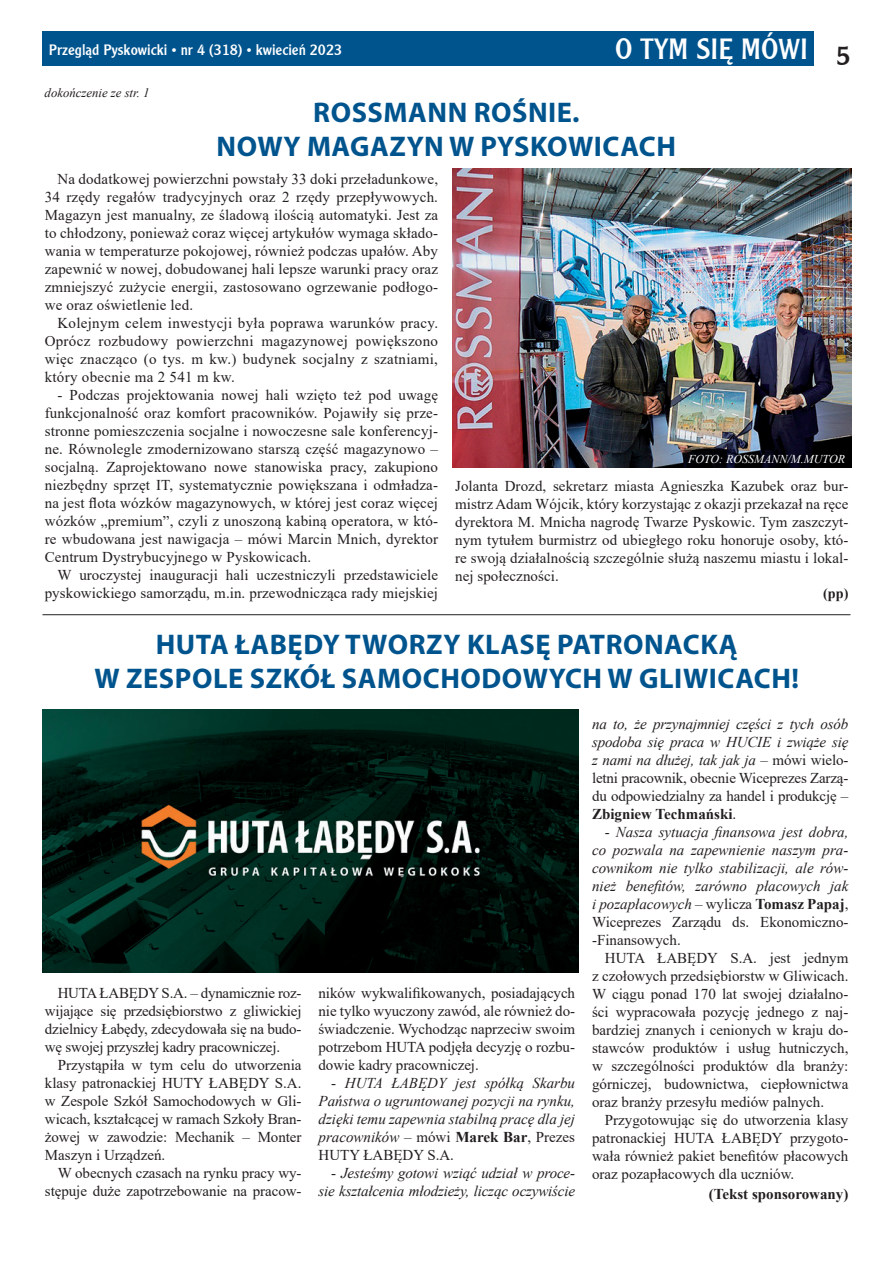
<style>
.page{position:relative;width:893px;height:1263px;background:#fff}
.page>*{position:absolute;margin:0;border:0;box-sizing:border-box;transform-origin:0 0}
.t1{font:700 28.5px/34.2px "Myriad Pro";letter-spacing:.02em;color:#00548e;text-align:center}
.t2{font:28.5px "EFN Karet";color:#fff}
.t3{font:15px/18px "Times New Roman";letter-spacing:.005em;color:#231f20;text-align:justify}
.t4{font:italic 15px/18px "Times New Roman";letter-spacing:-.01em;color:#231f20;text-align:justify}
.t5{font:15px "EFN Karet";color:#fff}
.t6{font:700 15px "Times New Roman";color:#231f20}
.t7{font:700 14.25px "Times New Roman";color:#231f20}
.t8{font:italic 12.75px "Times New Roman";color:#231f20}
.t9{font:italic 12px "Times New Roman";color:#fff}
.s1{font-family:"Times New Roman"}
.s2{font-style:normal}
.s3{font-weight:700;font-style:normal}
</style>
<div class="page">
<div style="left:43px;top:31px;width:771px;height:34px;background:#00548e"></div>
<img style="left:453px;top:169px;width:399px;height:299px">
<hr style="left:42px;top:614px;width:808px;height:1px;background:#231f20">
<img style="left:43px;top:710px;width:536px;height:262px">
<p class="t5" style="left:49px;top:41px;width:295px">Przegląd Pyskowicki <span class="s1">•</span> nr 4 (318) <span class="s1">•</span> kwiecień 2023</p>
<h1 class="t2" style="left:615px;top:32px;width:237px">O tym się mówi <sub>5</sub></h1>
<p class="t8" style="left:45px;top:84px;width:106px">dokończenie ze str. 1</p>
<h1 class="t1" style="left:217px;top:95px;width:461px">ROSSMANN ROŚNIE.<br>NOWY MAGAZYN W PYSKOWICACH</h1>
<p class="t3" style="left:45px;top:170px;width:395px;text-indent:13px">Na dodatkowej powierzchni powstały 33 doki przeładunkowe, 34 rzędy regałów tradycyjnych oraz 2 rzędy przepływowych.<br>Magazyn jest manualny, ze śladową ilością automatyki. Jest za to chłodzony, ponieważ coraz więcej artykułów wymaga składo&shy;wania w temperaturze pokojowej, również podczas upałów. Aby zapewnić w nowej, dobudowanej hali lepsze warunki pracy oraz zmniejszyć zużycie energii, zastosowano ogrzewanie podłogo&shy;we oraz oświetlenie led.</p>
<p class="t3" style="left:45px;top:314px;width:395px;text-indent:13px">Kolejnym celem inwestycji była poprawa warunków pracy.<br>Oprócz rozbudowy powierzchni magazynowej powiększono więc znacząco (o tys. m kw.) budynek socjalny z szatniami, który obecnie ma 2 541 m kw.</p>
<p class="t3" style="left:45px;top:386px;width:395px;text-indent:13px">- Podczas projektowania nowej hali wzięto też pod uwagę funkcjonalność oraz komfort pracowników. Pojawiły się prze&shy;stronne pomieszczenia socjalne i nowoczesne sale konferencyj&shy;ne. Równolegle zmodernizowano starszą część magazynowo – socjalną. Zaprojektowano nowe stanowiska pracy, zakupiono niezbędny sprzęt IT, systematycznie powiększana i odmładza&shy;na jest flota wózków magazynowych, w której jest coraz więcej wózków „premium”, czyli z unoszoną kabiną operatora, w któ&shy;re wbudowana jest nawigacja – mówi Marcin Mnich, dyrektor Centrum Dystrybucyjnego w Pyskowicach.</p>
<p class="t3" style="left:45px;top:566px;width:395px;text-align:right">W uroczystej inauguracji hali uczestniczyli przedstawiciele pyskowickiego samorządu, m.in. przewodnicząca rady miejskiej</p>
<p class="t9" style="left:688px;top:450px;width:158px">FOTO: ROSSMANN/M.MUTOR</p>
<p class="t3" style="left:455px;top:476px;width:395px">Jolanta Drozd, sekretarz miasta Agnieszka Kazubek oraz bur&shy;mistrz Adam Wójcik, który korzystając z okazji przekazał na ręce dyrektora M. Mnicha nagrodę Twarze Pyskowic. Tym zaszczyt&shy;nym tytułem burmistrz od ubiegłego roku honoruje osoby, któ&shy;re swoją działalnością szczególnie służą naszemu miastu i lokal&shy;nej społeczności.</p>
<p class="t7" style="left:823px;top:583px;width:27px">(pp)</p>
<h1 class="t1" style="left:95px;top:626px;width:706px;text-align:left;text-indent:251px">TWORZY KLASĘ PATRONACKĄ<br>W ZESPOLE SZKÓŁ SAMOCHODOWYCH W GLIWICACH!</h1>
<p class="t4" style="left:592px;top:714px;width:258px">na to, że przynajmniej części z tych osób spodoba się praca w HUCIE i zwiąże się z nami na dłużej, tak jak ja <span class="s2">– mówi wielo&shy;letni pracownik, obecnie Wiceprezes Zarzą&shy;du odpowiedzialny za handel i produkcję – </span><span class="s3">Zbigniew Techmański</span><span class="s2">.</span></p>
<p class="t4" style="left:592px;top:822px;width:258px;text-indent:13px"><span class="s2">-</span> Nasza sytuacja finansowa jest dobra, co pozwala na zapewnienie naszym pra&shy;cownikom nie tylko stabilizacji, ale rów&shy;nież benefitów, zarówno płacowych jak i pozapłacowych <span class="s2">– wylicza</span> <span class="s3">Tomasz Papaj</span><span class="s2">, Wiceprezes Zarządu ds. Ekonomiczno--Finansowych.</span></p>
<p class="t3" style="left:592px;top:948px;width:258px;text-indent:13px">HUTA ŁABĘDY S.A. jest jednym z czołowych przedsiębiorstw w Gliwicach.<br>W ciągu ponad 170 lat swojej działalno&shy;ści wypracowała pozycję jednego z naj&shy;bardziej znanych i cenionych w kraju do&shy;stawców produktów i usług hutniczych, w szczególności produktów dla branży: górniczej, budownictwa, ciepłownictwa oraz branży przesyłu mediów palnych.</p>
<p class="t3" style="left:592px;top:1110px;width:258px;text-indent:13px">Przygotowując się do utworzenia klasy patronackiej HUTA ŁABĘDY przygoto&shy;wała również pakiet benefitów płacowych oraz pozapłacowych dla uczniów.</p>
<p class="t6" style="left:709px;top:1183px;width:141px">(Tekst sponsorowany)</p>
<h1 class="t1" style="left:156px;top:626px;width:19px">HUTA</h1>
<h1 class="t1" style="left:235px;top:626px;width:71px">ŁABĘDY</h1>
<p class="t3" style="left:318px;top:983px;width:258px">ników wykwalifikowanych, posiadających nie tylko wyuczony zawód, ale również do&shy;świadczenie. Wychodząc naprzeciw swoim potrzebom HUTA podjęła decyzję o rozbu&shy;dowie kadry pracowniczej.</p>
<p class="t4" style="left:318px;top:1074px;width:258px;text-indent:13px"><span class="s2">-</span> HUTA ŁABĘDY jest spółką Skarbu Państwa o ugruntowanej pozycji na rynku, dzięki temu zapewnia stabilną pracę dla jej pracowników <span class="s2">– mówi</span> <span class="s3">Marek Bar</span><span class="s2">, Prezes HUTY ŁABĘDY S.A.</span></p>
<p class="t4" style="left:318px;top:1164px;width:258px;text-align:right"><span class="s2">-</span> Jesteśmy gotowi wziąć udział w proce&shy;sie kształcenia młodzieży, licząc oczywiście</p>
<p class="t3" style="left:45px;top:983px;width:258px;text-indent:13px">HUTA ŁABĘDY S.A. – dynamicznie roz&shy;wijające się przedsiębiorstwo z gliwickiej dzielnicy Łabędy, zdecydowała się na budo&shy;wę swojej przyszłej kadry pracowniczej.</p>
<p class="t3" style="left:45px;top:1055px;width:258px;text-indent:13px">Przystąpiła w tym celu do utworzenia klasy patronackiej HUTY ŁABĘDY S.A. w Zespole Szkół Samochodowych w Gli&shy;wicach, kształcącej w ramach Szkoły Bran&shy;żowej w zawodzie: Mechanik – Monter Maszyn i Urządzeń.</p>
<p class="t3" style="left:45px;top:1163px;width:258px;text-align:right">W obecnych czasach na rynku pracy wy&shy;stępuje duże zapotrzebowanie na pracow-</p>
</div>
